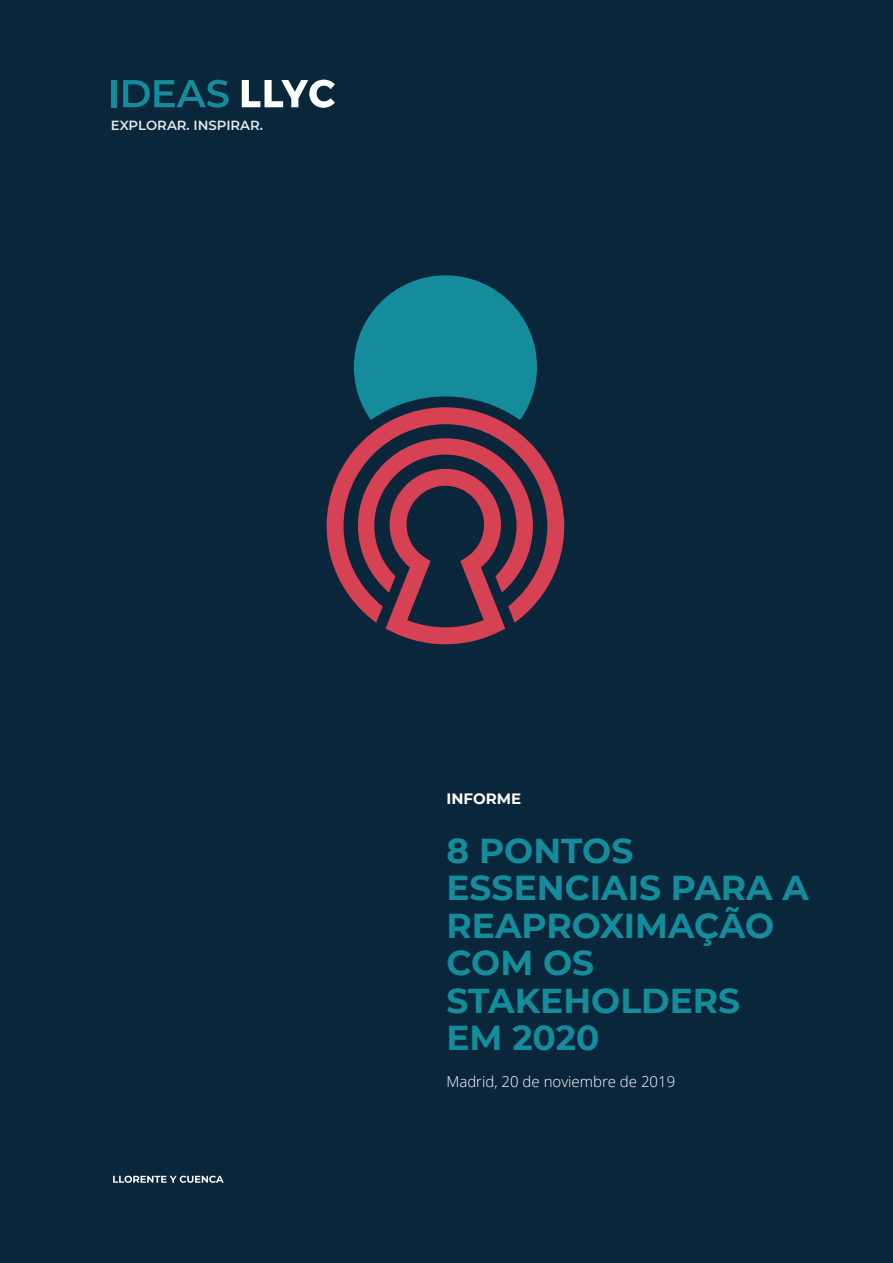
<style>
.page{position:relative;width:893px;height:1263px;background:#0a263b}
.page>*{position:absolute;margin:0;border:0;box-sizing:border-box;transform-origin:0 0}
.t1{font:700 34.5px/37.5px "Montserrat";color:#148c9c}
.t2{font:300 15px "Open Sans";color:#fff}
.t3{font:700 15px "Montserrat";color:#fff}
.t4{font:600 13.2px "Montserrat";color:#e5e8e7}
</style>
<div class="page">
<svg style="left:113px;top:1176px;width:111px;height:7px"></svg>
<div style="left:111px;top:80px;width:5px;height:27px;background:#148c9c"></div>
<svg style="left:112px;top:66px;width:117px;height:42px;background:#0c4357"></svg>
<svg style="left:242px;top:80px;width:93px;height:28px"></svg>
<svg style="left:327px;top:407px;width:237px;height:216px;background:#593044"></svg>
<svg style="left:358px;top:438px;width:175px;height:206px;background:#663246"></svg>
<svg style="left:354px;top:275px;width:183px;height:145px;background:#187384"></svg>
<p class="t4" style="left:111px;top:116px;width:154px">EXPLORAR. INSPIRAR.</p>
<p class="t3" style="left:446px;top:787px;width:76px">INFORME</p>
<p class="t1" style="left:446px;top:830px;width:364px">8 PONTOS<br>ESSENCIAIS PARA A<br>REAPROXIMAÇÃO<br>COM OS<br>STAKEHOLDERS</p>
<p class="t1" style="left:446px;top:1017px;width:155px">EM 2020</p>
<p class="t2" style="left:446px;top:1071px;width:230px">Madrid, 20 de noviembre de 2019</p>
</div>
